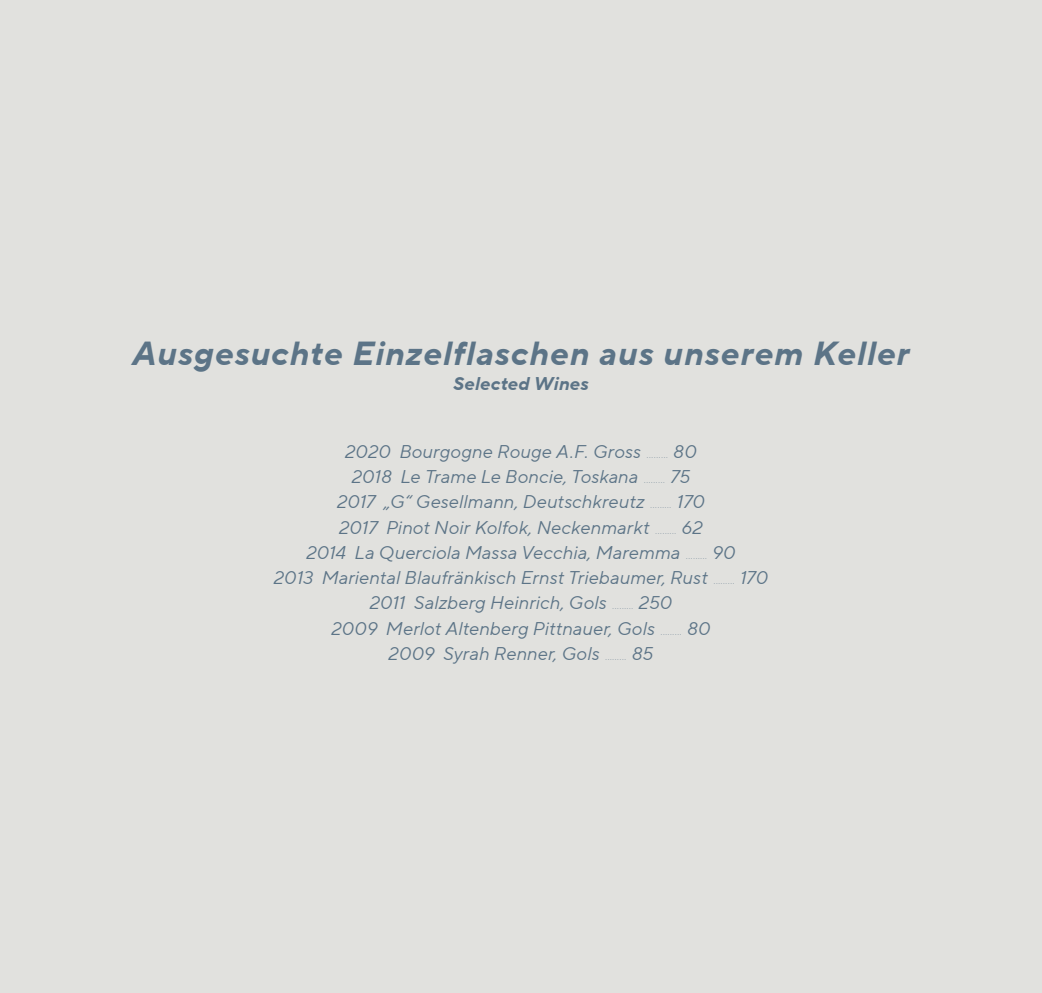
<style>
.page{position:relative;width:1042px;height:993px;background:#fff}
.page>*{position:absolute;margin:0;border:0;box-sizing:border-box;transform-origin:0 0}
.t1{font:italic 700 33.25px "TT Norms Pro";letter-spacing:.025em;color:#5c7487}
.t2{font:italic 18.38px/25.2px "TT Norms Pro";letter-spacing:.005em;color:#5c7487;text-align:center}
.t3{font:italic 700 18.38px "TT Norms Pro";letter-spacing:.005em;color:#5c7487}
.s1{font-weight:300;font-style:normal;font-size:10.5px}
</style>
<div class="page">
<div style="left:0;top:0;width:1042px;height:992px;background:#e1e1de"></div>
<h1 class="t1" style="left:132px;top:328px;width:779px">Ausgesuchte Einzelflaschen aus unserem Keller</h1>
<p class="t3" style="left:453px;top:370px;width:137px">Selected Wines</p>
<p class="t2" style="left:274px;top:438px;width:496px">2020 Bourgogne Rouge A.F. Gross <span class="s1">.........</span> 80<br>2018 Le Trame Le Boncie, Toskana <span class="s1">.........</span> 75<br>2017 „G“ Gesellmann, Deutschkreutz <span class="s1">.........</span> 170<br>2017 Pinot Noir Kolfok, Neckenmarkt <span class="s1">.........</span> 62<br>2014 La Querciola Massa Vecchia, Maremma <span class="s1">.........</span> 90<br>2013 Mariental Blaufränkisch Ernst Triebaumer, Rust <span class="s1">.........</span> 170<br>2011 Salzberg Heinrich, Gols <span class="s1">.........</span> 250<br>2009 Merlot Altenberg Pittnauer, Gols <span class="s1">.........</span> 80<br>2009 Syrah Renner, Gols <span class="s1">.........</span> 85</p>
</div>
